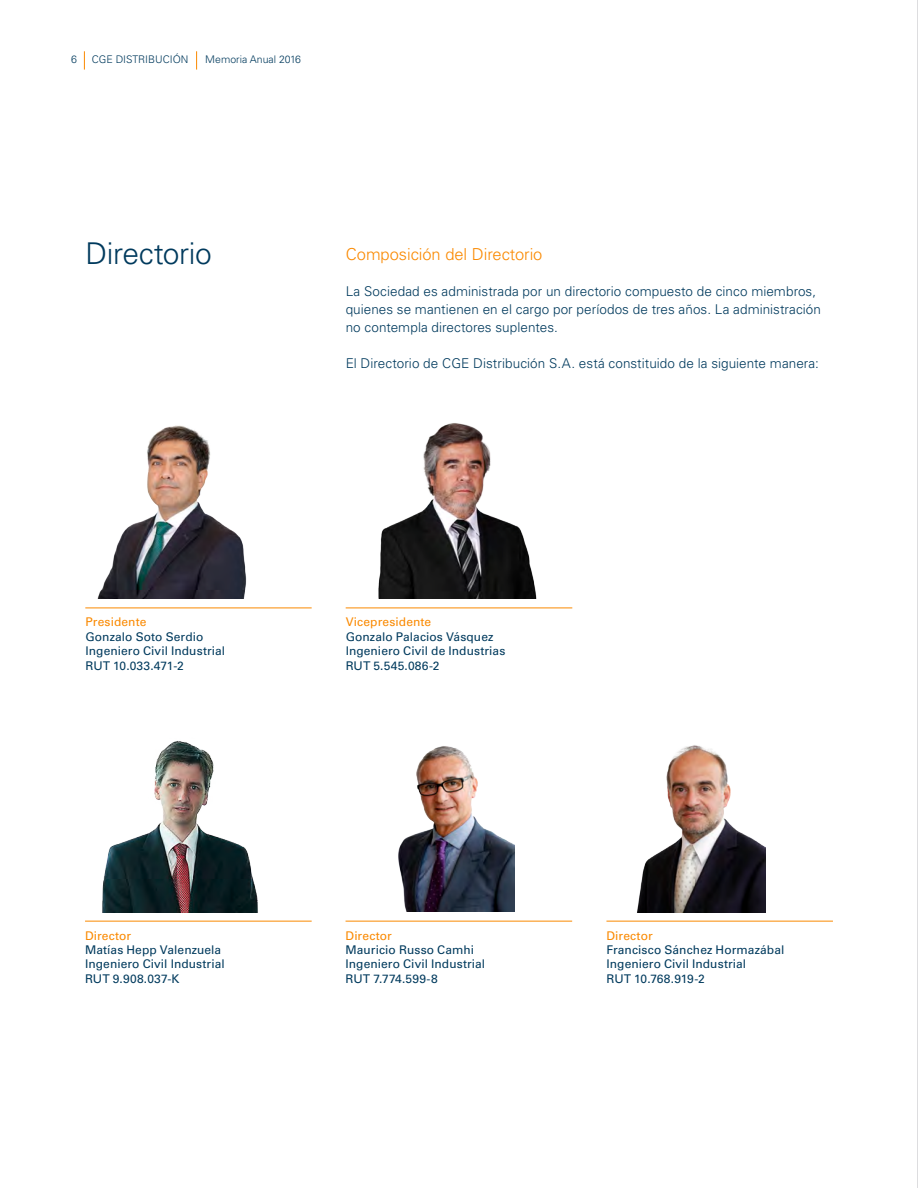
<style>
.page{position:relative;width:918px;height:1188px;background:#fff}
.page>*{position:absolute;margin:0;border:0;box-sizing:border-box;transform-origin:0 0}
.t1{font:300 30px "Univers LT Std";letter-spacing:-.01em;color:#003a5d}
.t2{font:300 16.5px "Univers LT Std";letter-spacing:-.005em;color:#fa8900}
.t3{font:300 13.5px/18px "Univers LT Std";letter-spacing:.005em;color:#003a5d}
.t4{font:12px/14.4px "Univers LT Std";letter-spacing:.005em;color:#003a5d}
.t5{font:12px "Univers LT Std";letter-spacing:.01em;color:#fa8900}
.t6{font:300 10.65px "Univers LT Std";color:#003a5d}
.t7{font:300 10.5px "Univers LT Std";color:#003a5d}
</style>
<div class="page">
<hr style="left:606px;top:921px;width:227px;height:1px;background:#fa8900">
<hr style="left:346px;top:921px;width:226px;height:1px;background:#fa8900">
<hr style="left:85px;top:608px;width:227px;height:1px;background:#fa8900">
<hr style="left:346px;top:608px;width:226px;height:1px;background:#fa8900">
<hr style="left:85px;top:921px;width:227px;height:1px;background:#fa8900">
<img style="left:378px;top:423px;width:159px;height:175px">
<img style="left:102px;top:741px;width:156px;height:171px">
<img style="left:637px;top:745px;width:128px;height:167px">
<img style="left:97px;top:425px;width:150px;height:173px">
<img style="left:398px;top:746px;width:116px;height:165px">
<svg style="left:196px;top:51px;width:1px;height:19px"></svg>
<svg style="left:84px;top:51px;width:1px;height:19px"></svg>
<hr style="left:917px;top:0;width:1px;height:1188px;background:#bcbdc0">
<p class="t6" style="left:71px;top:53px;width:7px">6</p>
<p class="t7" style="left:92px;top:53px;width:98px">CGE DISTRIBUCIÓN</p>
<p class="t7" style="left:205px;top:53px;width:97px">Memoria Anual 2016</p>
<h1 class="t1" style="left:86px;top:235px;width:128px">Directorio</h1>
<h2 class="t2" style="left:346px;top:245px;width:198px">Composición del Directorio</h2>
<p class="t3" style="left:346px;top:283px;width:477px">La Sociedad es administrada por un directorio compuesto de cinco miembros, quienes se mantienen en el cargo por períodos de tres años. La administración no contempla directores suplentes.</p>
<p class="t3" style="left:346px;top:355px;width:475px">El Directorio de CGE Distribución S.A. está constituido de la siguiente manera:</p>
<p class="t5" style="left:86px;top:615px;width:62px">Presidente</p>
<p class="t4" style="left:86px;top:629px;width:141px">Gonzalo Soto Serdio<br>Ingeniero Civil Industrial<br>RUT 10.033.471-2</p>
<p class="t5" style="left:346px;top:615px;width:87px">Vicepresidente</p>
<p class="t4" style="left:346px;top:629px;width:161px">Gonzalo Palacios Vásquez<br>Ingeniero Civil de Industrias<br>RUT 5.545.086-2</p>
<p class="t5" style="left:85px;top:928px;width:48px">Director</p>
<p class="t4" style="left:85px;top:943px;width:141px">Matías Hepp Valenzuela<br>Ingeniero Civil Industrial<br>RUT 9.908.037-K</p>
<p class="t5" style="left:346px;top:928px;width:48px">Director</p>
<p class="t4" style="left:346px;top:943px;width:141px">Mauricio Russo Camhi<br>Ingeniero Civil Industrial<br>RUT 7.774.599-8</p>
<p class="t5" style="left:606px;top:928px;width:48px">Director</p>
<p class="t4" style="left:606px;top:943px;width:179px">Francisco Sánchez Hormazábal<br>Ingeniero Civil Industrial<br>RUT 10.768.919-2</p>
</div>
